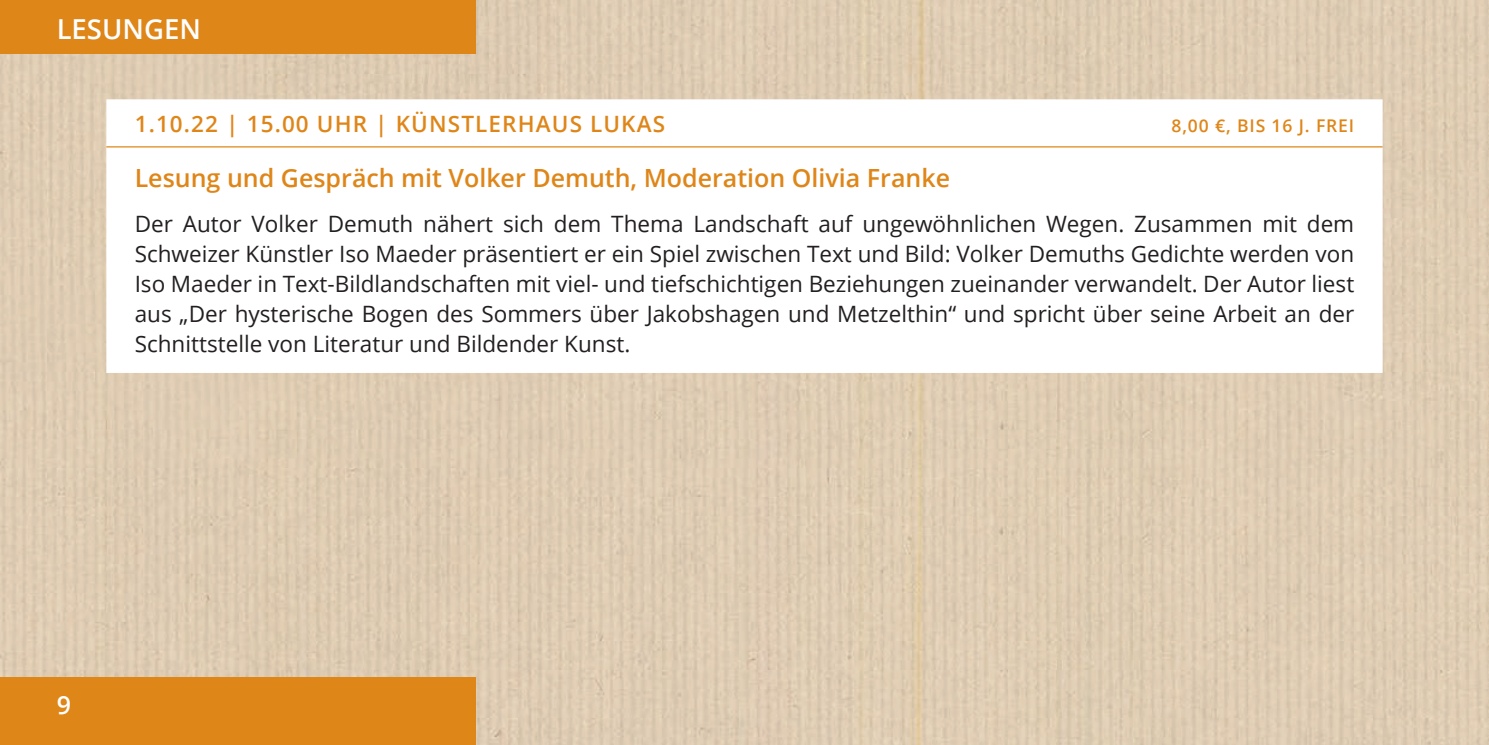
<style>
.page{position:relative;width:1489px;height:745px;background:#fff}
.page>*{position:absolute;margin:0;border:0;box-sizing:border-box;transform-origin:0 0}
.Lotse21_Headline{font:600 27.5px "Open Sans";color:#fff}
._22_Literatur_Verans{font:600 25px "Open Sans";color:#df8619}
.Seitenzahl{font:600 25px "Open Sans";color:#fff}
._22_Literatur_Text_V{font:22.5px/30px "Open Sans";color:#231f20;text-align:justify}
._22_Literatur_Termin{font:600 22.5px "Open Sans";letter-spacing:.05em;color:#df8619}
._22_Literatur_Termin-2{font:600 17.5px "Open Sans";letter-spacing:.05em;color:#df8619}
</style>
<div class="page">
<img style="left:1px;top:0;width:1487px;height:744px">
<img style="left:0;top:0;width:1px;height:744px">
<div style="left:0;top:677px;width:475px;height:67px;background:#df8619"></div>
<div style="left:0;top:0;width:475px;height:53px;background:#df8619"></div>
<svg style="left:106px;top:99px;width:1276px;height:274px"></svg>
<hr style="left:106px;top:146px;width:1276px;height:1px;background:#df8619">
<p class="Lotse21_Headline" style="left:57px;top:10px;width:146px">LESUNGEN</p>
<p class="_22_Literatur_Termin" style="left:135px;top:108px;width:532px">1.10.22 | 15.00 UHR | KÜNSTLERHAUS LUKAS</p>
<p class="_22_Literatur_Termin-2" style="left:1171px;top:113px;width:184px">8,00 €, BIS 16 J. FREI</p>
<p class="_22_Literatur_Verans" style="left:135px;top:161px;width:816px">Lesung und Gespräch mit Volker Demuth, Moderation Olivia Franke</p>
<p class="_22_Literatur_Text_V" style="left:135px;top:208px;width:1220px">Der Autor Volker Demuth nähert sich dem Thema Landschaft auf ungewöhnlichen Wegen. Zusammen mit dem Schweizer Künstler Iso Maeder präsentiert er ein Spiel zwischen Text und Bild: Volker Demuths Gedichte werden von Iso Maeder in Text-Bildlandschaften mit viel- und tiefschichtigen Beziehungen zueinander verwandelt. Der Autor liest aus „Der hysterische Bogen des Sommers über Jakobshagen und Metzelthin“ und spricht über seine Arbeit an der Schnittstelle von Literatur und Bildender Kunst.</p>
<p class="Seitenzahl" style="left:57px;top:687px;width:16px">9</p>
</div>
